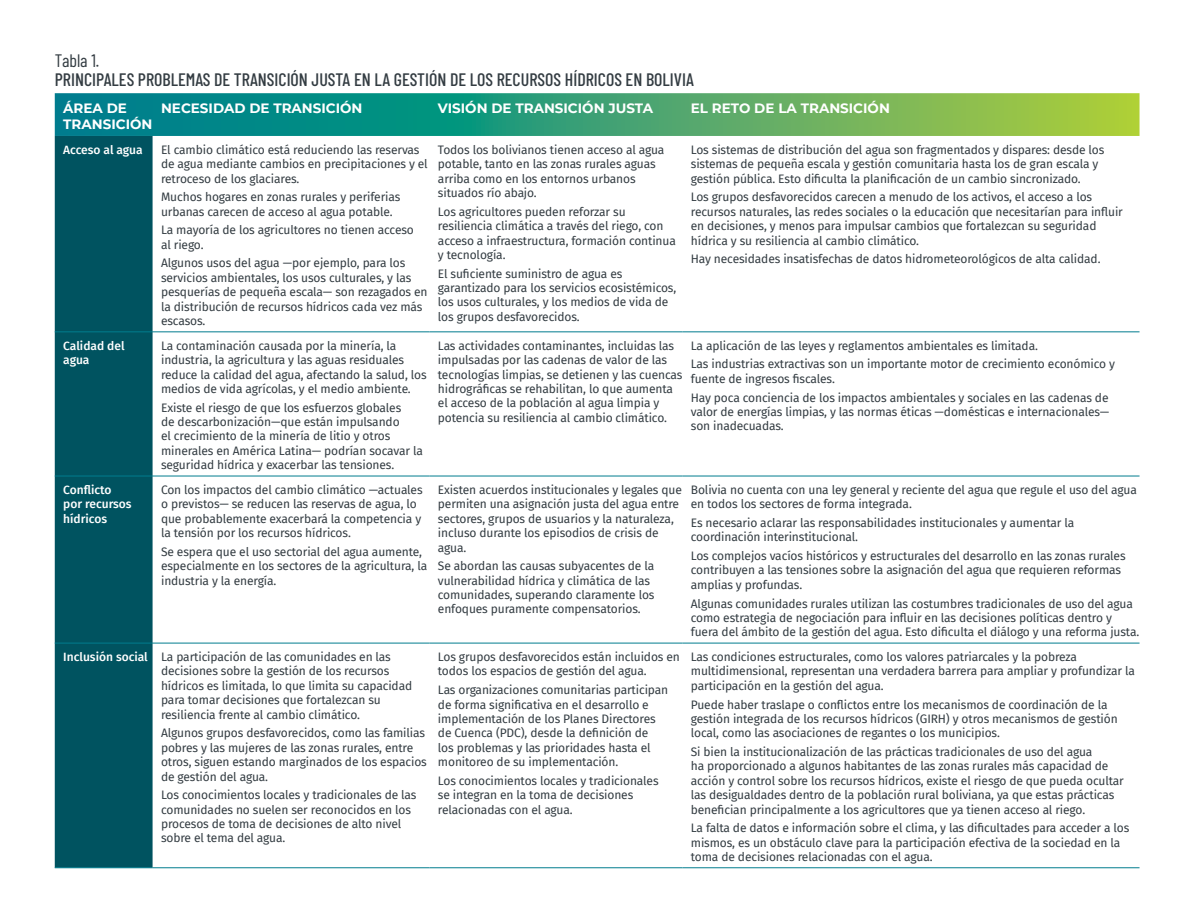
<style>
.page{position:relative;width:1188px;height:918px;background:#fff}
.page>*{position:absolute;margin:0;border:0;box-sizing:border-box;transform-origin:0 0}
.Table_title{font:500 18px "Barlow Condensed";color:#333c42}
.Image_count{font:18px "Barlow Condensed";color:#333c42}
.Table_text_header{font:700 13.5px/16.2px "Montserrat";color:#fff}
.Table_text{font:12px/14.4px "Fira Sans";letter-spacing:-.01em;color:#333c42}
.Table_text_white_emp{font:500 12px/14.4px "Fira Sans";color:#fff}
</style>
<div class="page">
<svg style="left:55px;top:93px;width:1085px;height:43px;background:#42a26f"></svg>
<div style="left:55px;top:136px;width:98px;height:732px;background:#005360"></div>
<hr style="left:55px;top:332px;width:98px;height:1px;background:#007c8e">
<hr style="left:153px;top:332px;width:276px;height:1px;background:#007c8e">
<hr style="left:429px;top:332px;width:253px;height:1px;background:#007c8e">
<hr style="left:682px;top:332px;width:458px;height:1px;background:#007c8e">
<hr style="left:55px;top:476px;width:98px;height:1px;background:#007c8e">
<hr style="left:153px;top:476px;width:276px;height:1px;background:#007c8e">
<hr style="left:429px;top:476px;width:253px;height:1px;background:#007c8e">
<hr style="left:682px;top:476px;width:458px;height:1px;background:#007c8e">
<hr style="left:55px;top:643px;width:98px;height:1px;background:#007c8e">
<hr style="left:153px;top:643px;width:276px;height:1px;background:#007c8e">
<hr style="left:429px;top:643px;width:253px;height:1px;background:#007c8e">
<hr style="left:682px;top:643px;width:458px;height:1px;background:#007c8e">
<hr style="left:55px;top:868px;width:98px;height:1px;background:#007c8e">
<hr style="left:153px;top:868px;width:276px;height:1px;background:#007c8e">
<hr style="left:429px;top:868px;width:253px;height:1px;background:#007c8e">
<hr style="left:682px;top:868px;width:458px;height:1px;background:#007c8e">
<p class="Image_count" style="left:55px;top:48px;width:46px">Tabla 1.</p>
<p class="Table_title" style="left:55px;top:67px;width:641px">PRINCIPALES PROBLEMAS DE TRANSICIÓN JUSTA EN LA GESTIÓN DE LOS RECURSOS HÍDRICOS EN BOLIVIA</p>
<p class="Table_text_header" style="left:63px;top:99px;width:91px">ÁREA DE<br>TRANSICIÓN</p>
<p class="Table_text_header" style="left:161px;top:99px;width:203px">NECESIDAD DE TRANSICIÓN</p>
<p class="Table_text_header" style="left:438px;top:99px;width:217px">VISIÓN DE TRANSICIÓN JUSTA</p>
<p class="Table_text_header" style="left:691px;top:99px;width:201px">EL RETO DE LA TRANSICIÓN</p>
<p class="Table_text_white_emp" style="left:63px;top:142px;width:81px">Acceso al agua</p>
<p class="Table_text" style="left:161px;top:142px;width:268px">El cambio climático está reduciendo las reservas de agua mediante cambios en precipitaciones y el retroceso de los glaciares.</p>
<p class="Table_text" style="left:161px;top:190px;width:241px">Muchos hogares en zonas rurales y periferias urbanas carecen de acceso al agua potable.</p>
<p class="Table_text" style="left:161px;top:223px;width:254px">La mayoría de los agricultores no tienen acceso al riego.</p>
<p class="Table_text" style="left:161px;top:256px;width:268px">Algunos usos del agua —por ejemplo, para los servicios ambientales, los usos culturales, y las pesquerías de pequeña escala— son rezagados en la distribución de recursos hídricos cada vez más escasos.</p>
<p class="Table_text" style="left:691px;top:142px;width:415px">Los sistemas de distribución del agua son fragmentados y dispares: desde los sistemas de pequeña escala y gestión comunitaria hasta los de gran escala y gestión pública. Esto dificulta la planificación de un cambio sincronizado.</p>
<p class="Table_text" style="left:691px;top:190px;width:434px">Los grupos desfavorecidos carecen a menudo de los activos, el acceso a los recursos naturales, las redes sociales o la educación que necesitarían para influir en decisiones, y menos para impulsar cambios que fortalezcan su seguridad hídrica y su resiliencia al cambio climático.</p>
<p class="Table_text" style="left:691px;top:252px;width:411px">Hay necesidades insatisfechas de datos hidrometeorológicos de alta calidad.</p>
<p class="Table_text" style="left:438px;top:142px;width:228px">Todos los bolivianos tienen acceso al agua potable, tanto en las zonas rurales aguas arriba como en los entornos urbanos situados río abajo.</p>
<p class="Table_text" style="left:438px;top:204px;width:240px">Los agricultores pueden reforzar su resiliencia climática a través del riego, con acceso a infraestructura, formación continua y tecnología.</p>
<p class="Table_text" style="left:438px;top:266px;width:240px">El suficiente suministro de agua es garantizado para los servicios ecosistémicos, los usos culturales, y los medios de vida de los grupos desfavorecidos.</p>
<p class="Table_text_white_emp" style="left:63px;top:338px;width:63px">Calidad del agua</p>
<p class="Table_text" style="left:161px;top:338px;width:267px">La contaminación causada por la minería, la industria, la agricultura y las aguas residuales reduce la calidad del agua, afectando la salud, los medios de vida agrícolas, y el medio ambiente.</p>
<p class="Table_text" style="left:161px;top:400px;width:263px">Existe el riesgo de que los esfuerzos globales<br>de descarbonización—que están impulsando<br>el crecimiento de la minería de litio y otros minerales en América Latina— podrían socavar la seguridad hídrica y exacerbar las tensiones.</p>
<p class="Table_text_white_emp" style="left:63px;top:482px;width:70px">Conflicto por recursos hídricos</p>
<p class="Table_text" style="left:161px;top:482px;width:263px">Con los impactos del cambio climático —actuales o previstos— se reducen las reservas de agua, lo que probablemente exacerbará la competencia y la tensión por los recursos hídricos.</p>
<p class="Table_text" style="left:161px;top:544px;width:268px">Se espera que el uso sectorial del agua aumente, especialmente en los sectores de la agricultura, la industria y la energía.</p>
<p class="Table_text_white_emp" style="left:63px;top:649px;width:86px">Inclusión social</p>
<p class="Table_text" style="left:161px;top:649px;width:253px">La participación de las comunidades en las decisiones sobre la gestión de los recursos hídricos es limitada, lo que limita su capacidad para tomar decisiones que fortalezcan su resiliencia frente al cambio climático.</p>
<p class="Table_text" style="left:161px;top:726px;width:267px">Algunos grupos desfavorecidos, como las familias pobres y las mujeres de las zonas rurales, entre otros, siguen estando marginados de los espacios de gestión del agua.</p>
<p class="Table_text" style="left:161px;top:787px;width:257px">Los conocimientos locales y tradicionales de las comunidades no suelen ser reconocidos en los procesos de toma de decisiones de alto nivel sobre el tema del agua.</p>
<p class="Table_text" style="left:438px;top:338px;width:246px">Las actividades contaminantes, incluidas las impulsadas por las cadenas de valor de las tecnologías limpias, se detienen y las cuencas hidrográficas se rehabilitan, lo que aumenta el acceso de la población al agua limpia y potencia su resiliencia al cambio climático.</p>
<p class="Table_text" style="left:691px;top:338px;width:349px">La aplicación de las leyes y reglamentos ambientales es limitada.</p>
<p class="Table_text" style="left:691px;top:357px;width:426px">Las industrias extractivas son un importante motor de crecimiento económico y fuente de ingresos fiscales.</p>
<p class="Table_text" style="left:691px;top:390px;width:420px;text-align:justify">Hay poca conciencia de los impactos ambientales y sociales en las cadenas de valor de energías limpias, y las normas éticas —domésticas e internacionales— son inadecuadas.</p>
<p class="Table_text" style="left:438px;top:482px;width:246px">Existen acuerdos institucionales y legales que permiten una asignación justa del agua entre sectores, grupos de usuarios y la naturaleza, incluso durante los episodios de crisis de agua.</p>
<p class="Table_text" style="left:438px;top:559px;width:218px">Se abordan las causas subyacentes de la vulnerabilidad hídrica y climática de las comunidades, superando claramente los enfoques puramente compensatorios.</p>
<p class="Table_text" style="left:438px;top:649px;width:243px">Los grupos desfavorecidos están incluidos en todos los espacios de gestión del agua.</p>
<p class="Table_text" style="left:438px;top:682px;width:232px">Las organizaciones comunitarias participan de forma significativa en el desarrollo e implementación de los Planes Directores de Cuenca (PDC), desde la definición de<br>los problemas y las prioridades hasta el monitoreo de su implementación.</p>
<p class="Table_text" style="left:438px;top:773px;width:222px">Los conocimientos locales y tradicionales se integran en la toma de decisiones relacionadas con el agua.</p>
<p class="Table_text" style="left:691px;top:482px;width:448px">Bolivia no cuenta con una ley general y reciente del agua que regule el uso del agua en todos los sectores de forma integrada.</p>
<p class="Table_text" style="left:691px;top:515px;width:385px">Es necesario aclarar las responsabilidades institucionales y aumentar la coordinación interinstitucional.</p>
<p class="Table_text" style="left:691px;top:548px;width:436px">Los complejos vacíos históricos y estructurales del desarrollo en las zonas rurales contribuyen a las tensiones sobre la asignación del agua que requieren reformas amplias y profundas.</p>
<p class="Table_text" style="left:691px;top:596px;width:450px">Algunas comunidades rurales utilizan las costumbres tradicionales de uso del agua como estrategia de negociación para influir en las decisiones políticas dentro y fuera del ámbito de la gestión del agua. Esto dificulta el diálogo y una reforma justa.</p>
<p class="Table_text" style="left:691px;top:649px;width:446px">Las condiciones estructurales, como los valores patriarcales y la pobreza multidimensional, representan una verdadera barrera para ampliar y profundizar la participación en la gestión del agua.</p>
<p class="Table_text" style="left:691px;top:697px;width:428px">Puede haber traslape o conflictos entre los mecanismos de coordinación de la gestión integrada de los recursos hídricos (GIRH) y otros mecanismos de gestión local, como las asociaciones de regantes o los municipios.</p>
<p class="Table_text" style="left:691px;top:744px;width:435px">Si bien la institucionalización de las prácticas tradicionales de uso del agua<br>ha proporcionado a algunos habitantes de las zonas rurales más capacidad de acción y control sobre los recursos hídricos, existe el riesgo de que pueda ocultar las desigualdades dentro de la población rural boliviana, ya que estas prácticas benefician principalmente a los agricultores que ya tienen acceso al riego.</p>
<p class="Table_text" style="left:691px;top:821px;width:440px">La falta de datos e información sobre el clima, y las dificultades para acceder a los mismos, es un obstáculo clave para la participación efectiva de la sociedad en la toma de decisiones relacionadas con el agua.</p>
</div>
